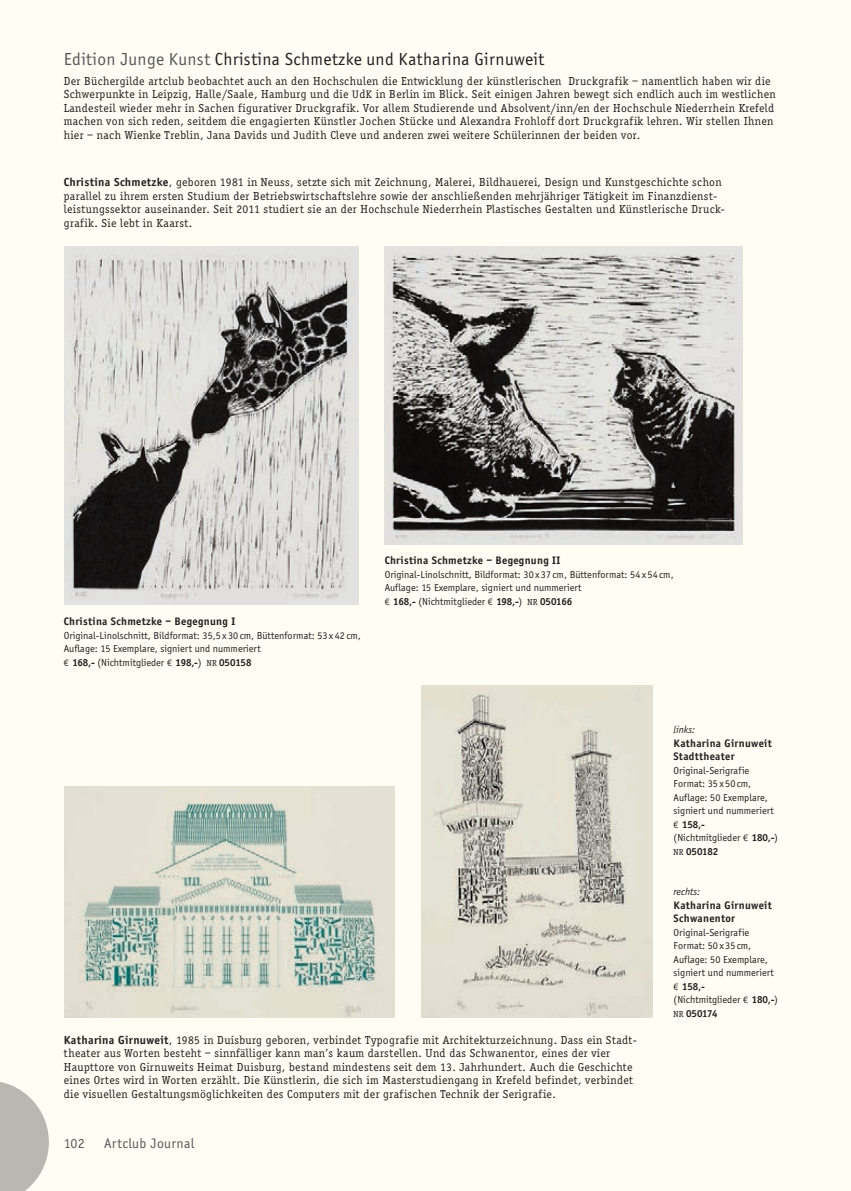
<style>
.page{position:relative;width:851px;height:1191px;background:#fff}
.page>*{position:absolute;margin:0;border:0;box-sizing:border-box;transform-origin:0 0}
.t1{font:18px "Officina Sans";letter-spacing:.02em;color:#231f20}
.t2{font:14.25px "Officina Sans";letter-spacing:.02em;color:#57585a}
.t3{font:12px/13.5px "Officina Serif";letter-spacing:.03em;color:#231f20}
.t4{font:700 11.25px/13.5px "Officina Sans";letter-spacing:.03em;color:#231f20}
.t5{font:10.5px/13.5px "Officina Sans";color:#231f20}
.t6{font:700 10.5px "Officina Serif";letter-spacing:-.015em;color:#231f20}
.t7{font:italic 10.5px "Officina Sans";color:#231f20}
.s1{color:#57585a}
.s2{font-size:11.25px}
.s3{font-family:"Officina Sans";font-weight:700}
.s4{font-family:"Linotype Euro Font Rto S";font-size:9.75px}
.s5{font-weight:700}
.s6{font-family:"Officina Serif";font-size:9px}
.s7{font-family:"Officina Serif";font-weight:700}
.s8{font-weight:400;font-size:9px}
</style>
<div class="page">
<div style="left:0;top:0;width:850px;height:1190px;background:#fffef4"></div>
<img style="left:64px;top:247px;width:294px;height:357px">
<img style="left:421px;top:685px;width:231px;height:332px">
<img style="left:384px;top:247px;width:358px;height:297px">
<img style="left:64px;top:786px;width:331px;height:231px">
<svg style="left:0;top:1082px;width:49px;height:109px"></svg>
<h1 class="t1" style="left:64px;top:48px;width:482px"><span class="s1">Edition Junge Kunst</span> Christina Schmetzke und Katharina Girnuweit</h1>
<p class="t3" style="left:64px;top:74px;width:713px">Der Büchergilde artclub beobachtet auch an den Hochschulen die Entwicklung der künstlerischen Druckgrafik – namentlich haben wir die Schwerpunkte in Leipzig, Halle/Saale, Hamburg und die <span class="s2">U</span>d<span class="s2">K</span> in Berlin im Blick. Seit einigen Jahren bewegt sich endlich auch im westlichen Landesteil wieder mehr in Sachen figurativer Druckgrafik. Vor allem Studierende und Absolvent/inn/en der Hochschule Niederrhein Krefeld machen von sich reden, seitdem die engagierten Künstler Jochen Stücke und Alexandra Frohloff dort Druckgrafik lehren. Wir stellen Ihnen hier – nach Wienke Treblin, Jana Davids und Judith Cleve und anderen zwei weitere Schülerinnen der beiden vor.</p>
<p class="t3" style="left:64px;top:175px;width:662px"><span class="s3">Christina Schmetzke</span>, geboren 1981 in Neuss, setzte sich mit Zeichnung, Malerei, Bildhauerei, Design und Kunstgeschichte schon parallel zu ihrem ersten Studium der Betriebswirtschaftslehre sowie der anschließenden mehrjähriger Tätigkeit im Finanzdienst&shy;leistungssektor auseinander. Seit 2011 studiert sie an der Hochschule Niederrhein Plastisches Gestalten und Künstlerische Druck&shy;grafik. Sie lebt in Kaarst.</p>
<p class="t4" style="left:64px;top:614px;width:173px">Christina Schmetzke – Begegnung I</p>
<p class="t5" style="left:64px;top:628px;width:298px">Original-Linolschnitt, Bildformat: 35,5 x 30 cm, Büttenformat: 53 x 42 cm,<br>Auflage: 15 Exemplare, signiert und nummeriert<br><span class="s4">F</span> <span class="s5">168,-</span> (Nichtmitglieder <span class="s4">F</span> <span class="s5">198,-</span>) <span class="s6">NR</span> <span class="s7">050158</span></p>
<p class="t4" style="left:384px;top:553px;width:177px">Christina Schmetzke – Begegnung II</p>
<p class="t5" style="left:384px;top:567px;width:290px">Original-Linolschnitt, Bildformat: 30 x 37 cm, Büttenformat: 54 x 54 cm,<br>Auflage: 15 Exemplare, signiert und nummeriert<br><span class="s4">F</span> <span class="s5">168,-</span> (Nichtmitglieder <span class="s4">F</span> <span class="s5">198,-</span>) <span class="s6">NR</span> <span class="s7">050166</span></p>
<p class="t7" style="left:673px;top:724px;width:23px">links:</p>
<p class="t4" style="left:673px;top:736px;width:100px">Katharina Girnuweit<br>Stadttheater</p>
<p class="t5" style="left:673px;top:763px;width:106px">Original-Serigrafie<br>Format: 35 x 50 cm,<br>Auflage: 50 Exemplare, signiert und nummeriert<br><span class="s4">F</span> <span class="s5">158,-<br></span>(Nichtmitglieder <span class="s4">F</span> <span class="s5">180,-</span>)</p>
<p class="t6" style="left:673px;top:844px;width:46px"><span class="s8">NR</span> 050182</p>
<p class="t7" style="left:673px;top:886px;width:28px">rechts:</p>
<p class="t4" style="left:673px;top:898px;width:100px">Katharina Girnuweit<br>Schwanentor</p>
<p class="t5" style="left:673px;top:925px;width:106px">Original-Serigrafie<br>Format: 50 x 35 cm,<br>Auflage: 50 Exemplare, signiert und nummeriert<br><span class="s4">F</span> <span class="s5">158,-<br></span>(Nichtmitglieder <span class="s4">F</span> <span class="s5">180,-</span>)</p>
<p class="t6" style="left:673px;top:1006px;width:45px"><span class="s8">NR</span> 050174</p>
<p class="t3" style="left:64px;top:1033px;width:574px"><span class="s3">Katharina Girnuweit</span>, 1985 in Duisburg geboren, verbindet Typografie mit Architekturzeichnung. Dass ein Stadt&shy;theater aus Worten besteht – sinnfälliger kann man’s kaum darstellen. Und das Schwanentor, eines der vier Haupttore von Girnuweits Heimat Duisburg, bestand mindestens seit dem 13. Jahrhundert. Auch die Geschichte eines Ortes wird in Worten erzählt. Die Künstlerin, die sich im Masterstudiengang in Krefeld befindet, verbindet die visuellen Gestaltungsmöglichkeiten des Computers mit der grafischen Technik der Serigrafie.</p>
<p class="t2" style="left:64px;top:1135px;width:22px">102</p>
<p class="t2" style="left:104px;top:1135px;width:92px">Artclub Journal</p>
</div>
